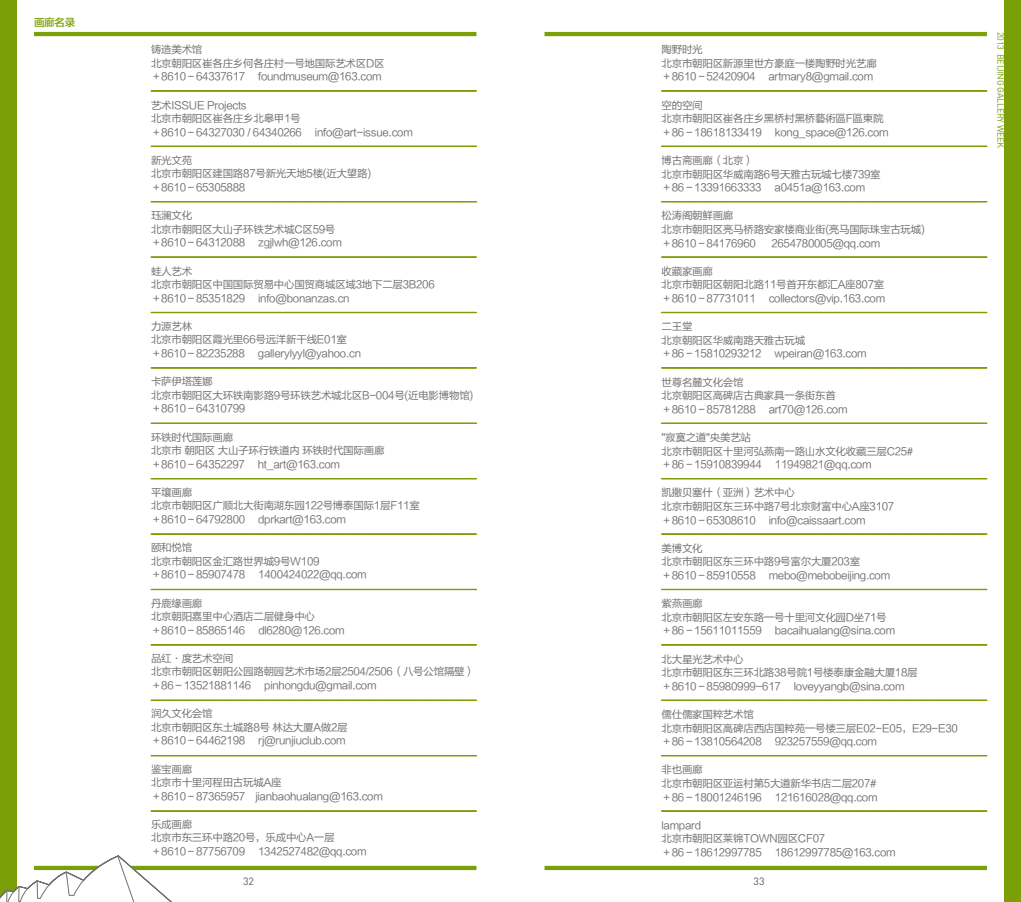
<style>
.page{position:relative;width:1021px;height:902px;background:#fff}
.page>*{position:absolute;margin:0;border:0;box-sizing:border-box;transform-origin:0 0}
.t1{font:10.5px/13.5px "FZLTHK GBK1 0";letter-spacing:-.025em;color:#727171}
.t2{font:10.5px "FZLTZHK GBK1 0";color:#7b9f07}
.t3{font:10.5px "DIN Pro";color:#595757}
.t4{font:9px "DIN Pro";letter-spacing:-.03em;color:#7b9f07}
</style>
<div class="page">
<div style="left:0;top:0;width:17px;height:901px;background:#7b9f07"></div>
<div style="left:1003px;top:0;width:17px;height:901px;background:#7b9f07"></div>
<hr style="left:34px;top:32px;width:442px;height:4px;background:#7b9f07">
<hr style="left:544px;top:32px;width:442px;height:4px;background:#7b9f07">
<div style="left:34px;top:865px;width:442px;height:5px;background:#7b9f07"></div>
<div style="left:544px;top:865px;width:442px;height:5px;background:#7b9f07"></div>
<svg style="left:151px;top:810px;width:325px;height:1px"></svg>
<svg style="left:661px;top:810px;width:326px;height:1px"></svg>
<svg style="left:151px;top:755px;width:325px;height:1px"></svg>
<svg style="left:661px;top:755px;width:326px;height:1px"></svg>
<svg style="left:151px;top:699px;width:325px;height:2px"></svg>
<svg style="left:661px;top:699px;width:326px;height:2px"></svg>
<svg style="left:151px;top:644px;width:325px;height:1px"></svg>
<svg style="left:661px;top:644px;width:326px;height:1px"></svg>
<svg style="left:151px;top:588px;width:325px;height:2px"></svg>
<svg style="left:661px;top:588px;width:326px;height:2px"></svg>
<svg style="left:151px;top:533px;width:325px;height:2px"></svg>
<svg style="left:661px;top:533px;width:326px;height:2px"></svg>
<svg style="left:151px;top:478px;width:325px;height:1px"></svg>
<svg style="left:661px;top:478px;width:326px;height:1px"></svg>
<svg style="left:151px;top:90px;width:325px;height:2px"></svg>
<svg style="left:661px;top:90px;width:326px;height:2px"></svg>
<svg style="left:151px;top:256px;width:325px;height:2px"></svg>
<svg style="left:661px;top:256px;width:326px;height:2px"></svg>
<svg style="left:151px;top:367px;width:325px;height:2px"></svg>
<svg style="left:661px;top:367px;width:326px;height:2px"></svg>
<svg style="left:151px;top:145px;width:325px;height:2px"></svg>
<svg style="left:661px;top:145px;width:326px;height:2px"></svg>
<svg style="left:151px;top:201px;width:325px;height:1px"></svg>
<svg style="left:661px;top:201px;width:326px;height:1px"></svg>
<svg style="left:151px;top:311px;width:325px;height:2px"></svg>
<svg style="left:661px;top:311px;width:326px;height:2px"></svg>
<svg style="left:151px;top:422px;width:325px;height:2px"></svg>
<svg style="left:661px;top:422px;width:326px;height:2px"></svg>
<svg style="left:0;top:855px;width:183px;height:46px"></svg>
<p class="t2" style="left:34px;top:16px;width:43px">画廊名录</p>
<p class="t1" style="left:151px;top:43px;width:235px">铸造美术馆<br>北京朝阳区崔各庄乡何各庄村一号地国际艺术区D区＋8610－64337617 foundmuseum@163.com</p>
<p class="t1" style="left:151px;top:98px;width:263px">艺术ISSUE Projects<br>北京市朝阳区崔各庄乡北皋甲1号<br>＋8610－64327030 / 64340266 info@art-issue.com</p>
<p class="t1" style="left:151px;top:154px;width:222px">新光文苑<br>北京市朝阳区建国路87号新光天地5楼(近大望路)＋8610－65305888</p>
<p class="t1" style="left:151px;top:209px;width:192px">珏澜文化<br>北京市朝阳区大山子环铁艺术城C区59号＋8610－64312088 zgjlwh@126.com</p>
<p class="t1" style="left:151px;top:264px;width:285px">蛙人艺术<br>北京市朝阳区中国国际贸易中心国贸商城区域3地下二层3B206＋8610－85351829 info@bonanzas.cn</p>
<p class="t1" style="left:151px;top:320px;width:211px">力源艺林<br>北京市朝阳区霞光里66号远洋新干线E01室＋8610－82235288 gallerylyyl@yahoo.cn</p>
<p class="t1" style="left:151px;top:375px;width:324px">卡萨伊塔莲娜<br>北京市朝阳区大环铁南影路9号环铁艺术城北区B-004号(近电影博物馆)＋8610－64310799</p>
<p class="t1" style="left:151px;top:430px;width:235px">环铁时代国际画廊<br>北京市 朝阳区 大山子环行铁道内 环铁时代国际画廊＋8610－64352297 ht_art@163.com</p>
<p class="t1" style="left:151px;top:485px;width:270px">平壤画廊<br>北京市朝阳区广顺北大街南湖东园122号博泰国际1层F11室＋8610－64792800 dprkart@163.com</p>
<p class="t1" style="left:151px;top:541px;width:217px">颐和悦馆<br>北京市朝阳区金汇路世界城9号W109<br>＋8610－85907478 1400424022@qq.com</p>
<p class="t1" style="left:151px;top:596px;width:195px">丹鹿缘画廊<br>北京朝阳嘉里中心酒店二层健身中心＋8610－85865146 dl6280@126.com</p>
<p class="t1" style="left:151px;top:651px;width:325px">品红·度艺术空间<br>北京市朝阳区朝阳公园路朝园艺术市场2层2504/2506（八号公馆隔壁）＋86－13521881146 pinhongdu@gmail.com</p>
<p class="t1" style="left:151px;top:707px;width:198px">润久文化会馆<br>北京市朝阳区东土城路8号 林达大厦A做2层＋8610－64462198 rj@runjiuclub.com</p>
<p class="t1" style="left:151px;top:762px;width:233px">鉴宝画廊<br>北京市十里河程田古玩城A座<br>＋8610－87365957 jianbaohualang@163.com</p>
<p class="t1" style="left:151px;top:817px;width:217px">乐成画廊<br>北京市东三环中路20号，乐成中心A一层＋8610－87756709 1342527482@qq.com</p>
<p class="t1" style="left:661px;top:43px;width:217px">陶野时光<br>北京市朝阳区新源里世方豪庭一楼陶野时光艺廊＋8610－52420904 artmary8@gmail.com</p>
<p class="t1" style="left:661px;top:98px;width:228px">空的空间<br>北京市朝阳区崔各庄乡黑桥村黑桥藝術區F區東院＋86－18618133419 kong_space@126.com</p>
<p class="t1" style="left:661px;top:154px;width:221px">博古斋画廊（北京）<br>北京市朝阳区华威南路6号天雅古玩城七楼739室＋86－13391663333 a0451a@163.com</p>
<p class="t1" style="left:661px;top:209px;width:265px">松涛阁朝鲜画廊<br>北京市朝阳区亮马桥路安家楼商业街(亮马国际珠宝古玩城)＋8610－84176960</p>
<p class="t1" style="left:771px;top:236px;width:110px">2654780005@qq.com</p>
<p class="t1" style="left:661px;top:265px;width:225px">收藏家画廊<br>北京市朝阳区朝阳北路11号首开东都汇A座807室＋8610－87731011 collectors@vip.163.com</p>
<p class="t1" style="left:661px;top:320px;width:206px">二王堂<br>北京朝阳区华威南路天雅古玩城<br>＋86－15810293212 wpeiran@163.com</p>
<p class="t1" style="left:661px;top:375px;width:187px">世尊名麓文化会馆<br>北京朝阳区高碑店古典家具一条街东首＋8610－85781288 art70@126.com</p>
<p class="t1" style="left:661px;top:431px;width:253px">"寂寞之道"央美艺站<br>北京市朝阳区十里河弘燕南一路山水文化收藏三层C25#＋86－15910839944 11949821@qq.com</p>
<p class="t1" style="left:661px;top:486px;width:234px">凯撒贝塞什（亚洲）艺术中心<br>北京市朝阳区东三环中路7号北京财富中心A座3107＋8610－65308610 info@caissaart.com</p>
<p class="t1" style="left:661px;top:541px;width:230px">美博文化<br>北京市朝阳区东三环中路9号富尔大厦203室＋8610－85910558 mebo@mebobeijing.com</p>
<p class="t1" style="left:661px;top:597px;width:235px">紫燕画廊<br>北京市朝阳区左安东路一号十里河文化园D坐71号＋86－15611011559 bacaihualang@sina.com</p>
<p class="t1" style="left:661px;top:652px;width:258px">北大星光艺术中心<br>北京市朝阳区东三环北路38号院1号楼泰康金融大厦18层＋8610－85980999-617 loveyyangb@sina.com</p>
<p class="t1" style="left:661px;top:707px;width:298px">儒仕儒家国粹艺术馆<br>北京市朝阳区高碑店西店国粹苑一号楼三层E02-E05，E29-E30＋86－13810564208 923257559@qq.com</p>
<p class="t1" style="left:661px;top:763px;width:217px">非也画廊<br>北京市朝阳区亚运村第5大道新华书店二层207#＋86－18001246196 121616028@qq.com</p>
<p class="t1" style="left:661px;top:818px;width:236px">lampard<br>北京市朝阳区莱锦TOWN园区CF07<br>＋86－18612997785 18612997785@163.com</p>
<p class="t3" style="left:243px;top:874px;width:12px">32</p>
<p class="t3" style="left:753px;top:874px;width:12px">33</p>
<p class="t4" style="left:1006px;top:32px;width:118px;rotate:90deg">2013 BEIJING GALLERY WEEK</p>
</div>
